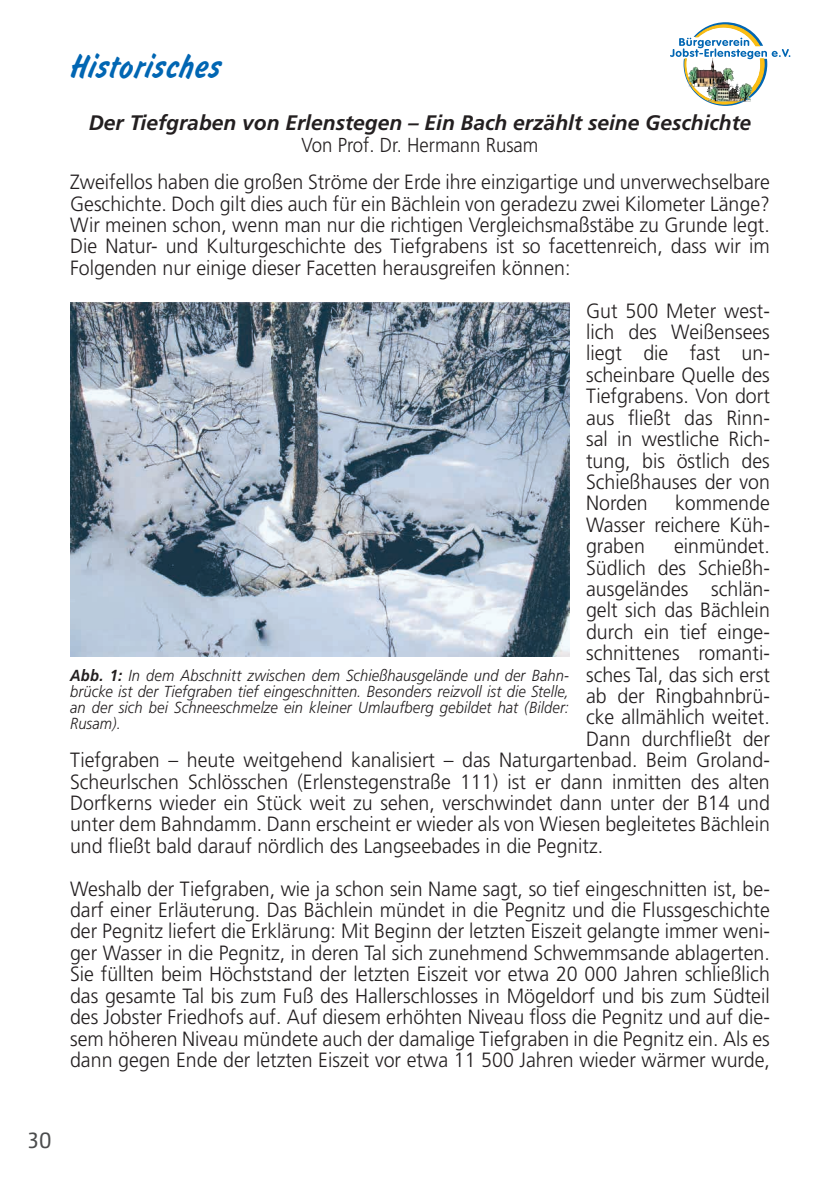
<style>
.page{position:relative;width:840px;height:1191px;background:#fff}
.page>*{position:absolute;margin:0;border:0;box-sizing:border-box;transform-origin:0 0}
.t1{font:36px "Flash D Ligh";letter-spacing:.055em;color:#0166b3}
.t2{font:22px "Camingo Dos Pro";color:#4b4c4d}
.t3{font:italic 700 21px "Frutiger";color:#231f20}
.t4{font:300 20.6px/21.4px "Frutiger";color:#231f20;text-align:justify;scale:.95 1}
.t5{font:300 20.2px "Frutiger";color:#231f20;scale:.92 1}
.t6{font:italic 300 16px/16px "Frutiger";letter-spacing:.005em;color:#231f20;text-align:justify;scale:.92 1}
.s1{font-weight:700}
</style>
<div class="page">
<img style="left:670px;top:22px;width:120px;height:84px">
<img style="left:70px;top:302px;width:498px;height:354px">
<h1 class="t1" style="left:71px;top:47px;width:151px">Historisches</h1>
<p class="t3" style="left:89px;top:110px;width:663px">Der Tiefgraben von Erlenstegen – Ein Bach erzählt seine Geschichte</p>
<p class="t5" style="left:301px;top:133px;width:259px">Von Prof. Dr. Hermann Rusam</p>
<p class="t4" style="left:70px;top:171px;width:737px">Zweifellos haben die großen Ströme der Erde ihre einzigartige und unverwechselbare Geschichte. Doch gilt dies auch für ein Bächlein von geradezu zwei Kilometer Länge?<br>Wir meinen schon, wenn man nur die richtigen Vergleichsmaßstäbe zu Grunde legt.<br>Die Natur- und Kulturgeschichte des Tiefgrabens ist so facettenreich, dass wir im Folgenden nur einige dieser Facetten herausgreifen können:</p>
<p class="t4" style="left:585px;top:300px;width:195px">Gut 500 Meter west&shy;lich des Weißensees liegt die fast un&shy;scheinbare Quelle des Tiefgrabens. Von dort aus fließt das Rinn&shy;sal in westliche Rich&shy;tung, bis östlich des Schießhauses der von Norden</p>
<p class="t4" style="left:585px;top:492px;width:195px;text-indent:89px">kommende Wasser reichere Küh&shy;graben</p>
<p class="t4" style="left:673px;top:535px;width:102px">einmündet.</p>
<p class="t4" style="left:585px;top:556px;width:195px">Südlich des Schießh-</p>
<p class="t4" style="left:585px;top:578px;width:195px">ausgeländes schlän-</p>
<p class="t4" style="left:585px;top:599px;width:195px">gelt sich das Bächlein</p>
<p class="t4" style="left:585px;top:621px;width:195px">durch ein tief einge-</p>
<p class="t4" style="left:585px;top:642px;width:195px">schnittenes romanti-</p>
<p class="t4" style="left:585px;top:663px;width:195px">sches Tal, das sich erst</p>
<p class="t4" style="left:585px;top:685px;width:195px">ab der Ringbahnbrü-</p>
<p class="t4" style="left:585px;top:706px;width:195px">cke allmählich weitet.</p>
<p class="t4" style="left:585px;top:728px;width:195px">Dann durchfließt der</p>
<p class="t4" style="left:70px;top:749px;width:737px">Tiefgraben – heute weitgehend kanalisiert – das Naturgartenbad. Beim Groland-</p>
<p class="t4" style="left:70px;top:770px;width:737px">Scheurlschen Schlösschen (Erlenstegenstraße 111) ist er dann inmitten des alten</p>
<p class="t4" style="left:70px;top:792px;width:737px">Dorfkerns wieder ein Stück weit zu sehen, verschwindet dann unter der B14 und</p>
<p class="t4" style="left:70px;top:813px;width:737px">unter dem Bahndamm. Dann erscheint er wieder als von Wiesen begleitetes Bächlein</p>
<p class="t4" style="left:70px;top:835px;width:562px">und fließt bald darauf nördlich des Langseebades in die Pegnitz.</p>
<p class="t4" style="left:70px;top:877px;width:737px">Weshalb der Tiefgraben, wie ja schon sein Name sagt, so tief eingeschnitten ist, be&shy;darf einer Erläuterung. Das Bächlein mündet in die Pegnitz und die Flussgeschichte der Pegnitz liefert die Erklärung: Mit Beginn der letzten Eiszeit gelangte immer weni&shy;ger Wasser in die Pegnitz, in deren Tal sich zunehmend Schwemmsande ablagerten.<br>Sie füllten beim Höchststand der letzten Eiszeit vor etwa 20 000 Jahren schließlich das gesamte Tal bis zum Fuß des Hallerschlosses in Mögeldorf und bis zum Südteil des Jobster Friedhofs auf. Auf diesem erhöhten Niveau floss die Pegnitz und auf die&shy;sem höheren Niveau mündete auch der damalige Tiefgraben in die Pegnitz ein. Als es dann gegen Ende der letzten Eiszeit vor etwa 11 500 Jahren wieder wärmer wurde,</p>
<p class="t6" style="left:70px;top:668px;width:543px"><span class="s1">Abb. 1:</span> In dem Abschnitt zwischen dem Schießhausgelände und der Bahn&shy;brücke ist der Tiefgraben tief eingeschnitten. Besonders reizvoll ist die Stelle, an der sich bei Schneeschmelze ein kleiner Umlaufberg gebildet hat (Bilder:<br>Rusam).</p>
<p class="t2" style="left:28px;top:1127px;width:25px">30</p>
</div>
